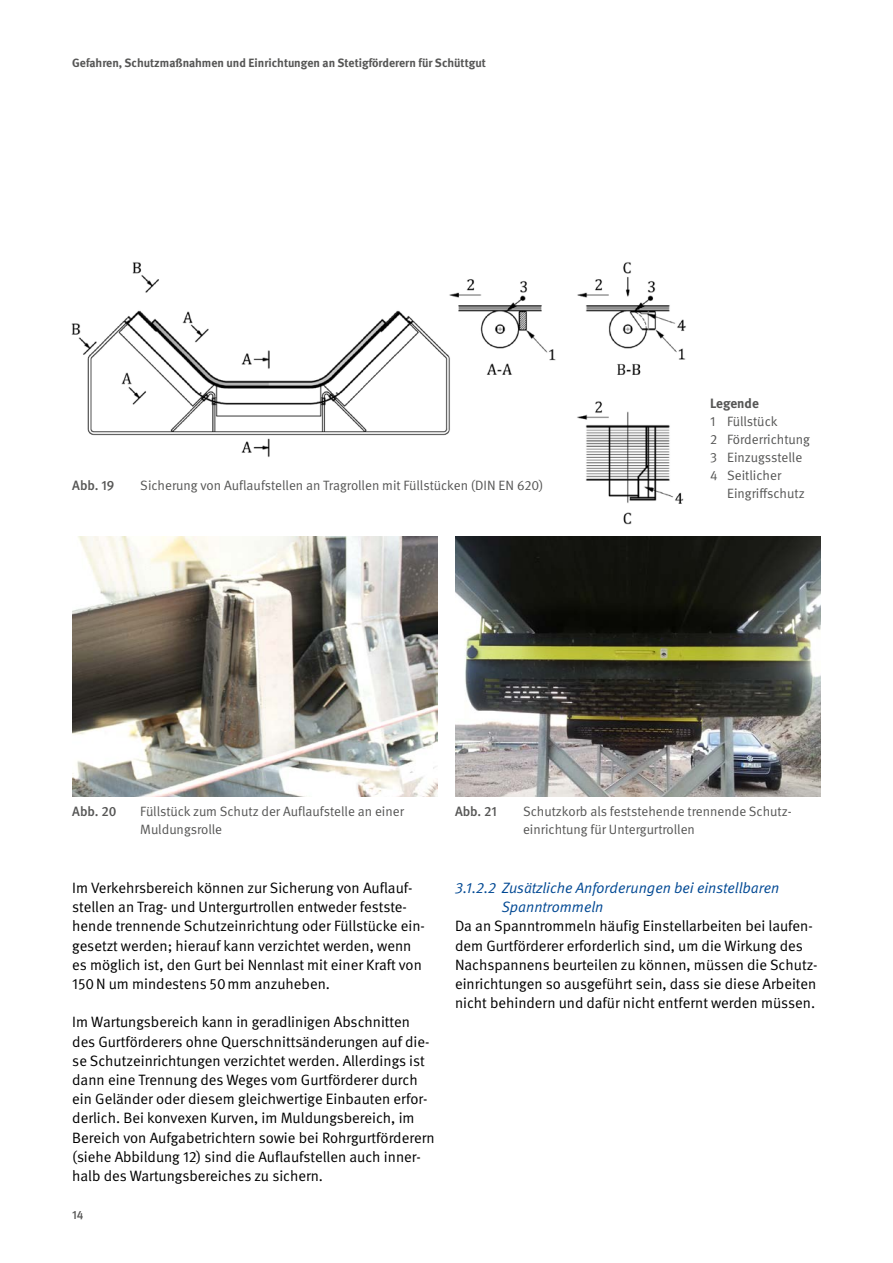
<style>
.page{position:relative;width:893px;height:1263px;background:#fff}
.page>*{position:absolute;margin:0;border:0;box-sizing:border-box;transform-origin:0 0}
.Fließtext_FT_Abstand_vor{font:15px/19.2px "DGUV Meta";color:#000}
.Fließtext_FT_ohne_Abstand{font:15px/19.2px "DGUV Meta";color:#000}
.Überschriften_H4{font:italic 15px/19.2px "DGUV Meta";color:#004893}
.t1{font:13.5px/18px "DGUV Meta";color:#565655}
.t2{font:500 13.5px "DGUV Meta";letter-spacing:-.005em;color:#565655}
.t3{font:700 13.5px "DGUV Meta";color:#565655}
.t4{font:700 12px "DGUV Meta";color:#565655}
.t5{font:500 12px "DGUV Meta";color:#565655}
</style>
<div class="page">
<img style="left:71px;top:262px;width:615px;height:263px">
<img style="left:72px;top:536px;width:366px;height:261px">
<img style="left:455px;top:536px;width:366px;height:261px">
<p class="t4" style="left:72px;top:56px;width:415px">Gefahren, Schutzmaßnahmen und Einrichtungen an Stetigförderern für Schüttgut</p>
<p class="t2" style="left:72px;top:477px;width:43px">Abb. 19</p>
<p class="t1" style="left:140px;top:476px;width:405px">Sicherung von Auflaufstellen an Tragrollen mit Füllstücken (DIN EN 620)</p>
<p class="t3" style="left:710px;top:395px;width:50px">Legende</p>
<p class="t1" style="left:710px;top:412px;width:101px">1 Füllstück<br>2 Förderrichtung<br>3 Einzugsstelle<br>4 Seitlicher</p>
<p class="t1" style="left:727px;top:484px;width:79px">Eingriffschutz</p>
<p class="t2" style="left:72px;top:803px;width:46px">Abb. 20</p>
<p class="t1" style="left:140px;top:803px;width:265px">Füllstück zum Schutz der Auflaufstelle an einer<br>Muldungsrolle</p>
<p class="t2" style="left:455px;top:803px;width:43px">Abb. 21</p>
<p class="t1" style="left:523px;top:803px;width:269px">Schutzkorb als feststehende trennende Schutz&shy;einrichtung für Untergurtrollen</p>
<p class="Fließtext_FT_Abstand_vor" style="left:72px;top:878px;width:354px">Im Verkehrsbereich können zur Sicherung von Auflauf&shy;stellen an Trag- und Untergurtrollen entweder festste&shy;hende trennende Schutzeinrichtung oder Füllstücke ein&shy;gesetzt werden; hierauf kann verzichtet werden, wenn es möglich ist, den Gurt bei Nennlast mit einer Kraft von 150N um mindestens 50mm anzuheben.</p>
<p class="Fließtext_FT_Abstand_vor" style="left:72px;top:1013px;width:364px">Im Wartungsbereich kann in geradlinigen Abschnitten des Gurtförderers ohne Querschnittsänderungen auf die&shy;se Schutzeinrichtungen verzichtet werden. Allerdings ist dann eine Trennung des Weges vom Gurtförderer durch ein Geländer oder diesem gleichwertige Einbauten erfor&shy;derlich. Bei konvexen Kurven, im Muldungsbereich, im Bereich von Aufgabetrichtern sowie bei Rohrgurtförderern (siehe Abbildung 12) sind die Auflaufstellen auch inner&shy;halb des Wartungsbereiches zu sichern.</p>
<p class="t5" style="left:72px;top:1208px;width:13px">14</p>
<h4 class="Überschriften_H4" style="left:502px;top:878px;width:279px;text-indent:-47px">3.1.2.2 Zusätzliche Anforderungen bei einstellbaren<br>Spanntrommeln</h4>
<p class="Fließtext_FT_ohne_Abstand" style="left:455px;top:917px;width:364px">Da an Spanntrommeln häufig Einstellarbeiten bei laufen&shy;dem Gurtförderer erforderlich sind, um die Wirkung des Nachspannens beurteilen zu können, müssen die Schutz&shy;einrichtungen so ausgeführt sein, dass sie diese Arbeiten nicht behindern und dafür nicht entfernt werden müssen.</p>
</div>
